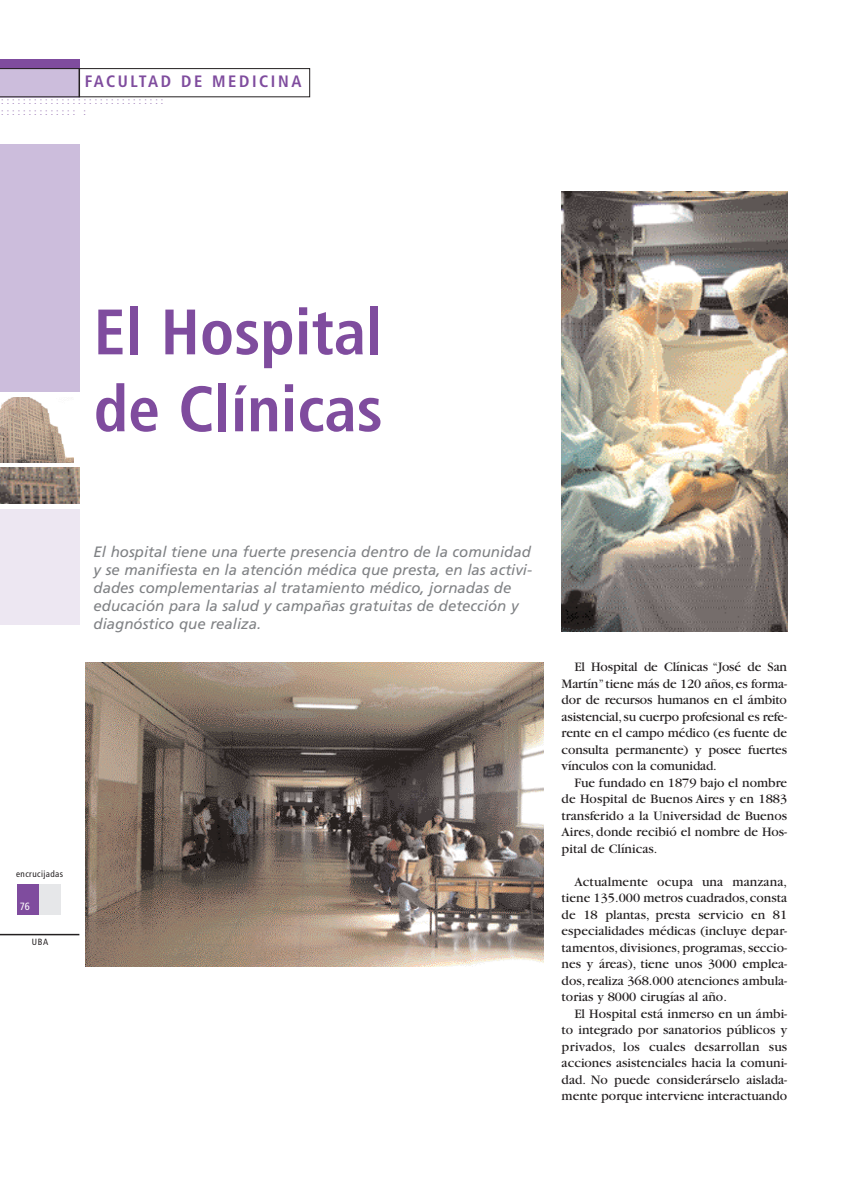
<style>
.page{position:relative;width:851px;height:1191px;background:#fff}
.page>*{position:absolute;margin:0;border:0;box-sizing:border-box;transform-origin:0 0}
.t1{font:700 condensed 64.05px/76.9px "Frutiger";color:#7f4c9e}
.t2{font:700 condensed 16.5px "Frutiger";letter-spacing:.155em;color:#7f4c9e}
.t3{font:italic 15px/18px "Frutiger";color:#808285}
.t4{font:13.5px/16.5px "Garamond";color:#231f20;text-align:justify}
.t5{font:condensed 10.5px "Frutiger";color:#fff}
.t6{font:9px/10.8px "Helvetica";color:#9c79b6}
.t7{font:condensed 9px "Frutiger";letter-spacing:.05em;color:#231f20}
</style>
<div class="page">
<div style="left:18px;top:884px;width:21px;height:31px;background:#7f4c9e"></div>
<div style="left:40px;top:884px;width:21px;height:31px;background:#e6e7e9"></div>
<hr style="left:0;top:934px;width:79px;height:1px;background:#231f20">
<div style="left:0;top:59px;width:80px;height:10px;background:#7f4c9e"></div>
<img style="left:0;top:397px;width:74px;height:66px">
<img style="left:0;top:468px;width:80px;height:35px">
<div style="left:0;top:145px;width:80px;height:247px;background:#ccbddc"></div>
<div style="left:0;top:509px;width:80px;height:116px;background:#ede7f2"></div>
<svg style="left:0;top:68px;width:310px;height:29px"></svg>
<img style="left:85px;top:663px;width:458px;height:303px">
<img style="left:561px;top:191px;width:226px;height:440px">
<p class="t2" style="left:85px;top:75px;width:218px">FACULTAD DE MEDICINA</p>
<p class="t6" style="left:1px;top:96px;width:164px">:::::::::::::::::::::::::::::: :::::::::::::: :</p>
<h1 class="t1" style="left:94px;top:299px;width:290px">El Hospital de Clínicas</h1>
<p class="t7" style="left:16px;top:870px;width:49px">encrucijadas</p>
<p class="t5" style="left:20px;top:902px;width:12px">76</p>
<p class="t7" style="left:32px;top:938px;width:18px">UBA</p>
<p class="t3" style="left:94px;top:544px;width:440px">El hospital tiene una fuerte presencia dentro de la comunidad y se manifiesta en la atención médica que presta, en las activi&shy;dades complementarias al tratamiento médico, jornadas de educación para la salud y campañas gratuitas de detección y diagnóstico que realiza.</p>
<p class="t4" style="left:561px;top:660px;width:227px;text-indent:13px">El Hospital de Clínicas “José de San Martín”tiene más de 120 años, es forma&shy;dor de recursos humanos en el ámbito asistencial,su cuerpo profesional es refe&shy;rente en el campo médico (es fuente de consulta permanente) y posee fuertes vínculos con la comunidad.</p>
<p class="t4" style="left:561px;top:775px;width:227px;text-indent:13px">Fue fundado en 1879 bajo el nombre de Hospital de Buenos Aires y en 1883 transferido a la Universidad de Buenos Aires, donde recibió el nombre de Hos&shy;pital de Clínicas.</p>
<p class="t4" style="left:561px;top:874px;width:227px;text-indent:13px">Actualmente ocupa una manzana, tiene 135.000 metros cuadrados,consta de 18 plantas, presta servicio en 81 especialidades médicas (incluye depar&shy;tamentos, divisiones, programas, seccio&shy;nes y áreas), tiene unos 3000 emplea&shy;dos, realiza 368.000 atenciones ambula&shy;torias y 8000 cirugías al año.</p>
<p class="t4" style="left:561px;top:1006px;width:227px;text-indent:13px">El Hospital está inmerso en un ámbi&shy;to integrado por sanatorios públicos y privados, los cuales desarrollan sus acciones asistenciales hacia la comuni&shy;dad. No puede considerárselo aislada&shy;mente porque interviene interactuando</p>
</div>
